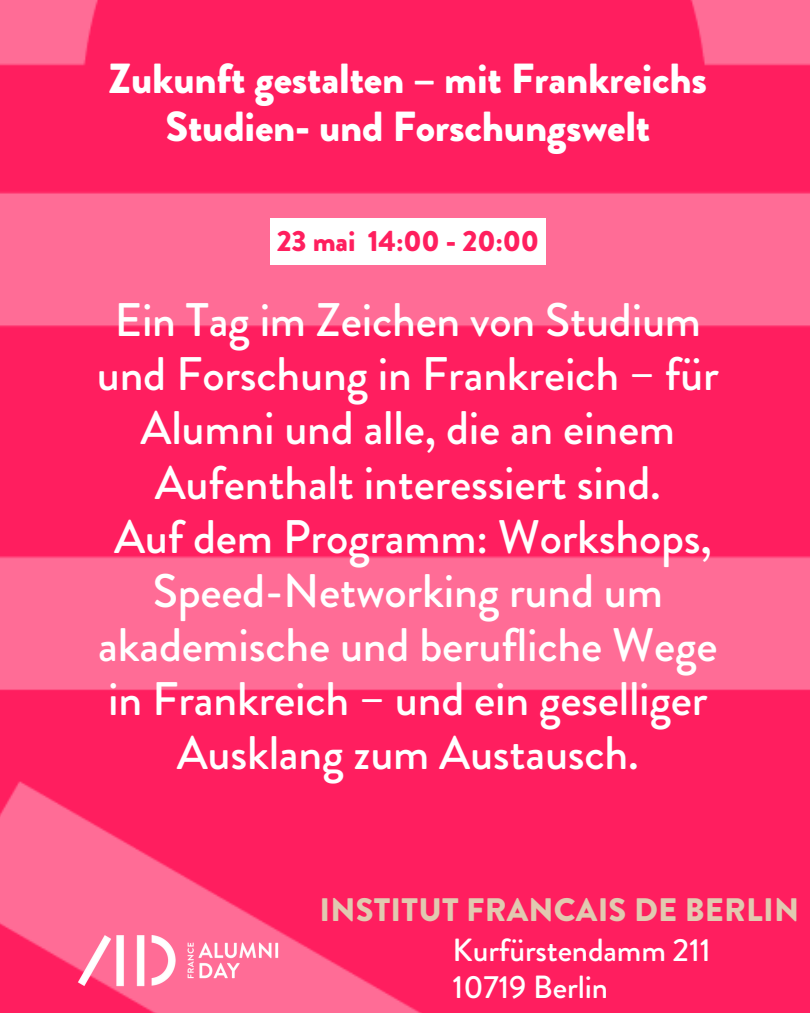
<style>
.page{position:relative;width:810px;height:1013px;background:#fff}
.page>*{position:absolute;margin:0;border:0;box-sizing:border-box;transform-origin:0 0}
.t1{font:500 47px/54px "Brandon Grotesque";letter-spacing:-.005em;color:#fff;text-align:center}
.t2{font:900 42px/48px "Brandon Grotesque";letter-spacing:-.005em;color:#fff;text-align:center}
.t3{font:900 32.5px "Brandon Grotesque";letter-spacing:.005em;color:#e1c9b0}
.t4{font:500 32px "Brandon Grotesque";letter-spacing:-.005em;color:#fff}
.t5{font:900 29.3px "Brandon Grotesque";letter-spacing:-.005em;color:#ff1f5e}
</style>
<div class="page">
<img style="left:0;top:0;width:810px;height:1012px">
<img style="left:54px;top:911px;width:248px;height:98px">
<div style="left:270px;top:218px;width:276px;height:47px;background:#fff"></div>
<h2 class="t2" style="left:109px;top:55px;width:600px">Zukunft gestalten – mit Frankreichs<br>Studien- und Forschungswelt</h2>
<p class="t5" style="left:277px;top:220px;width:264px">23 mai 14:00 - 20:00</p>
<h1 class="t1" style="left:97px;top:294px;width:624px">Ein Tag im Zeichen von Studium und Forschung in Frankreich – für<br>Alumni und alle, die an einem<br>Aufenthalt interessiert sind.<br>Auf dem Programm: Workshops,<br>Speed-Networking rund um akademische und berufliche Wege in Frankreich – und ein geselliger<br>Ausklang zum Austausch.</h1>
<p class="t3" style="left:319px;top:887px;width:481px">INSTITUT FRANCAIS DE BERLIN</p>
<h3 class="t4" style="left:453px;top:927px;width:260px">Kurfürstendamm 211</h3>
<p class="t4" style="left:453px;top:964px;width:157px">10719 Berlin</p>
</div>
